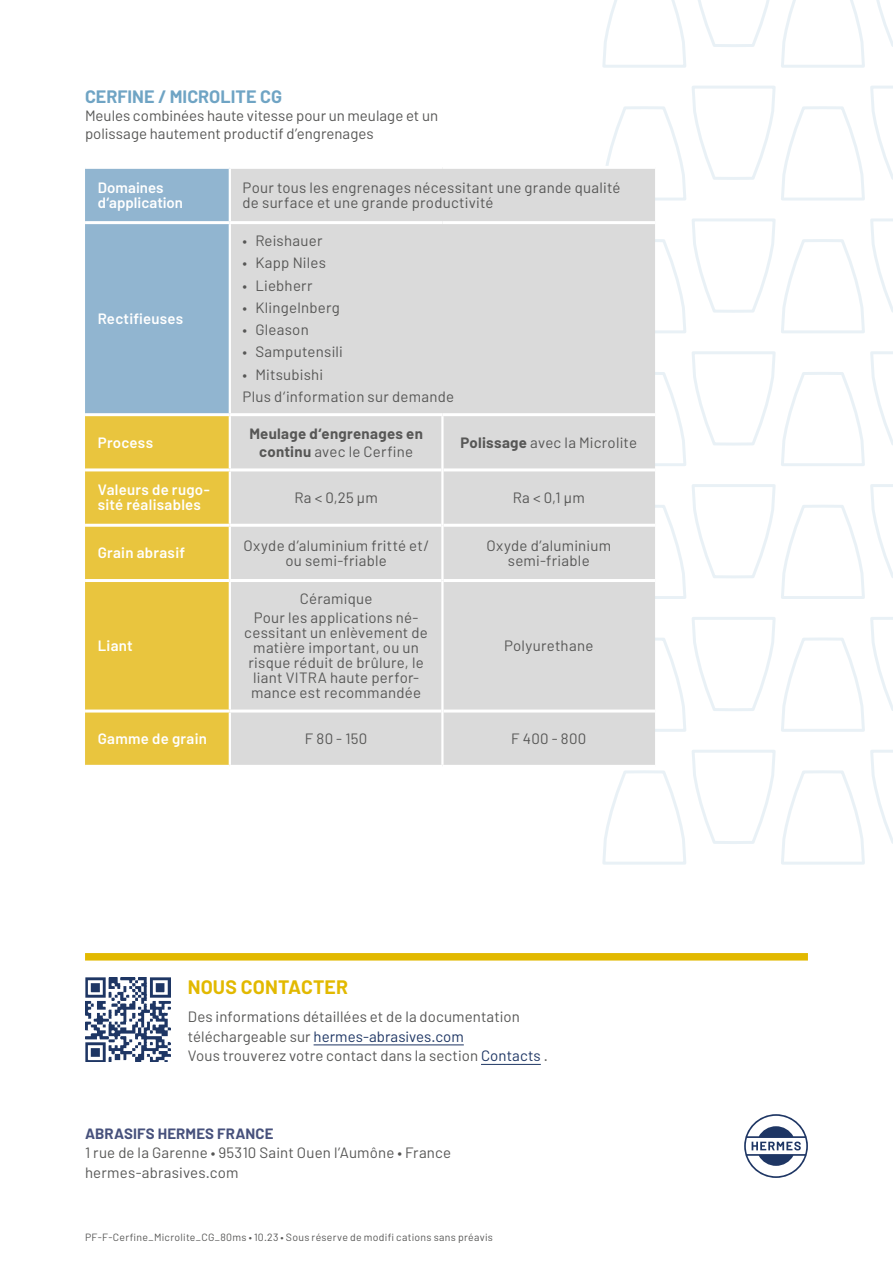
<style>
.page{position:relative;width:893px;height:1263px;background:#fff}
.page>*{position:absolute;margin:0;border:0;box-sizing:border-box;transform-origin:0 0}
.t1{font:700 19.5px "Barlow";letter-spacing:.005em;color:#e2b900}
.t2{font:700 18px "Barlow";color:#6fa4c4}
.t3{font:15px/15px "Barlow";letter-spacing:.015em;color:#575756}
.t4{font:600 15px/15px "Barlow";letter-spacing:.015em;color:#fff}
.t5{font:700 15px/18px "Barlow";letter-spacing:.02em;color:#575756;text-align:center}
.t6{font:700 15px "Barlow";letter-spacing:.01em;color:#47517c}
.t7{font:10.5px "Barlow";letter-spacing:.03em;color:#575756}
.s1{font-weight:400}
.s2{font-weight:700}
.s3{color:#1e3664}
</style>
<div class="page">
<svg style="left:744px;top:1114px;width:64px;height:64px"></svg>
<svg style="left:602px;top:0;width:291px;height:68px"></svg>
<svg style="left:655px;top:351px;width:238px;height:115px"></svg>
<svg style="left:655px;top:218px;width:238px;height:116px"></svg>
<svg style="left:606px;top:86px;width:287px;height:115px"></svg>
<svg style="left:602px;top:750px;width:291px;height:115px"></svg>
<svg style="left:655px;top:617px;width:238px;height:115px"></svg>
<svg style="left:655px;top:484px;width:238px;height:115px"></svg>
<div style="left:85px;top:953px;width:723px;height:7px;background:#e2b900"></div>
<hr style="left:314px;top:1044px;width:150px;height:1px;background:#1e3664">
<hr style="left:481px;top:1064px;width:60px;height:1px;background:#1e3664">
<img style="left:85px;top:978px;width:85px;height:84px">
<div style="left:85px;top:169px;width:144px;height:244px;background:#91b5d0"></div>
<div style="left:231px;top:169px;width:424px;height:596px;background:#dadada"></div>
<div style="left:85px;top:416px;width:144px;height:349px;background:#e9c53e"></div>
<hr style="left:442px;top:166px;width:213px;height:3px;background:#fff">
<hr style="left:230px;top:221px;width:212px;height:3px;background:#fff">
<hr style="left:442px;top:221px;width:213px;height:3px;background:#fff">
<hr style="left:230px;top:413px;width:212px;height:3px;background:#fff">
<hr style="left:442px;top:413px;width:213px;height:3px;background:#fff">
<hr style="left:230px;top:468px;width:211px;height:3px;background:#fff">
<hr style="left:444px;top:468px;width:211px;height:3px;background:#fff">
<hr style="left:230px;top:524px;width:211px;height:3px;background:#fff">
<hr style="left:444px;top:524px;width:211px;height:3px;background:#fff">
<hr style="left:230px;top:579px;width:211px;height:3px;background:#fff">
<hr style="left:444px;top:579px;width:211px;height:3px;background:#fff">
<hr style="left:230px;top:709px;width:211px;height:3px;background:#fff">
<hr style="left:444px;top:709px;width:211px;height:3px;background:#fff">
<hr style="left:442px;top:765px;width:213px;height:3px;background:#fff">
<hr style="left:85px;top:221px;width:145px;height:3px;background:#fff">
<hr style="left:85px;top:468px;width:145px;height:3px;background:#fff">
<hr style="left:85px;top:524px;width:145px;height:3px;background:#fff">
<hr style="left:85px;top:579px;width:145px;height:3px;background:#fff">
<hr style="left:85px;top:709px;width:145px;height:3px;background:#fff">
<hr style="left:441px;top:416px;width:3px;height:54px;background:#fff">
<hr style="left:441px;top:470px;width:3px;height:55px;background:#fff">
<hr style="left:441px;top:525px;width:3px;height:55px;background:#fff">
<hr style="left:441px;top:580px;width:3px;height:131px;background:#fff">
<hr style="left:441px;top:711px;width:3px;height:54px;background:#fff">
<p class="t2" style="left:85px;top:85px;width:199px">CERFINE / MICROLITE CG</p>
<p class="t3" style="left:85px;top:106px;width:355px;line-height:18px">Meules combinées haute vitesse pour un meulage et un polissage hautement productif d’engrenages</p>
<p class="t4" style="left:98px;top:180px;width:87px">Domaines d‘application</p>
<p class="t3" style="left:243px;top:180px;width:379px">Pour tous les engrenages nécessitant une grande qualité de surface et une grande productivité</p>
<p class="t4" style="left:98px;top:311px;width:87px">Rectifieuses</p>
<p class="t3" style="left:243px;top:233px;width:81px">• Reishauer</p>
<p class="t3" style="left:243px;top:255px;width:85px">• Kapp Niles</p>
<p class="t3" style="left:243px;top:277px;width:72px">• Liebherr</p>
<p class="t3" style="left:243px;top:300px;width:99px">• Klingelnberg</p>
<p class="t3" style="left:243px;top:322px;width:68px">• Gleason</p>
<p class="t3" style="left:243px;top:344px;width:102px">• Samputensili</p>
<p class="t3" style="left:243px;top:363px;width:213px;line-height:22.2px">• Mitsubishi<br>Plus d‘information sur demande</p>
<p class="t4" style="left:98px;top:434px;width:57px">Process</p>
<p class="t5" style="left:249px;top:424px;width:175px">Meulage d‘engrenages en continu <span class="s1">avec le Cerfine</span></p>
<p class="t3" style="left:460px;top:434px;width:178px"><span class="s2">Polissage</span> avec la Microlite</p>
<p class="t4" style="left:98px;top:482px;width:114px">Valeurs de rugo&shy;sité réalisables</p>
<p class="t3" style="left:294px;top:490px;width:85px">Ra &lt; 0,25 µm</p>
<p class="t3" style="left:513px;top:490px;width:73px">Ra &lt; 0,1 µm</p>
<p class="t4" style="left:98px;top:545px;width:89px">Grain abrasif</p>
<p class="t3" style="left:243px;top:537px;width:187px;text-align:center">Oxyde d’aluminium fritté et/ ou semi-friable</p>
<p class="t3" style="left:486px;top:537px;width:126px;text-align:center">Oxyde d’aluminium semi-friable</p>
<p class="t4" style="left:98px;top:638px;width:37px">Liant</p>
<p class="t3" style="left:254px;top:589px;width:166px;line-height:19.2px;text-align:center">Céramique<br>Pour les applications né-</p>
<p class="t3" style="left:244px;top:625px;width:185px;text-align:center">cessitant un enlèvement de matière important, ou un risque réduit de brûlure, le liant VITRA haute perfor&shy;mance est recommandée</p>
<p class="t3" style="left:504px;top:638px;width:91px">Polyurethane</p>
<p class="t4" style="left:98px;top:731px;width:111px">Gamme de grain</p>
<p class="t3" style="left:305px;top:731px;width:64px">F 80 - 150</p>
<p class="t3" style="left:511px;top:731px;width:77px">F 400 - 800</p>
<h1 class="t1" style="left:188px;top:975px;width:162px">NOUS CONTACTER</h1>
<p class="t3" style="left:188px;top:1007px;width:361px;line-height:19.5px">Des informations détaillées et de la documentation téléchargeable sur <span class="s3">hermes-abrasives.com<br></span>Vous trouverez votre contact dans la section <span class="s3">Contacts</span> .</p>
<p class="t6" style="left:85px;top:1124px;width:190px">ABRASIFS HERMES FRANCE</p>
<p class="t3" style="left:85px;top:1143px;width:368px;line-height:19.5px">1 rue de la Garenne • 95310 Saint Ouen l’Aumône • France hermes-abrasives.com</p>
<p class="t7" style="left:85px;top:1231px;width:409px">PF-F-Cerfine_Microlite_CG_80ms • 10.23 • Sous réserve de modifi cations sans préavis</p>
</div>
